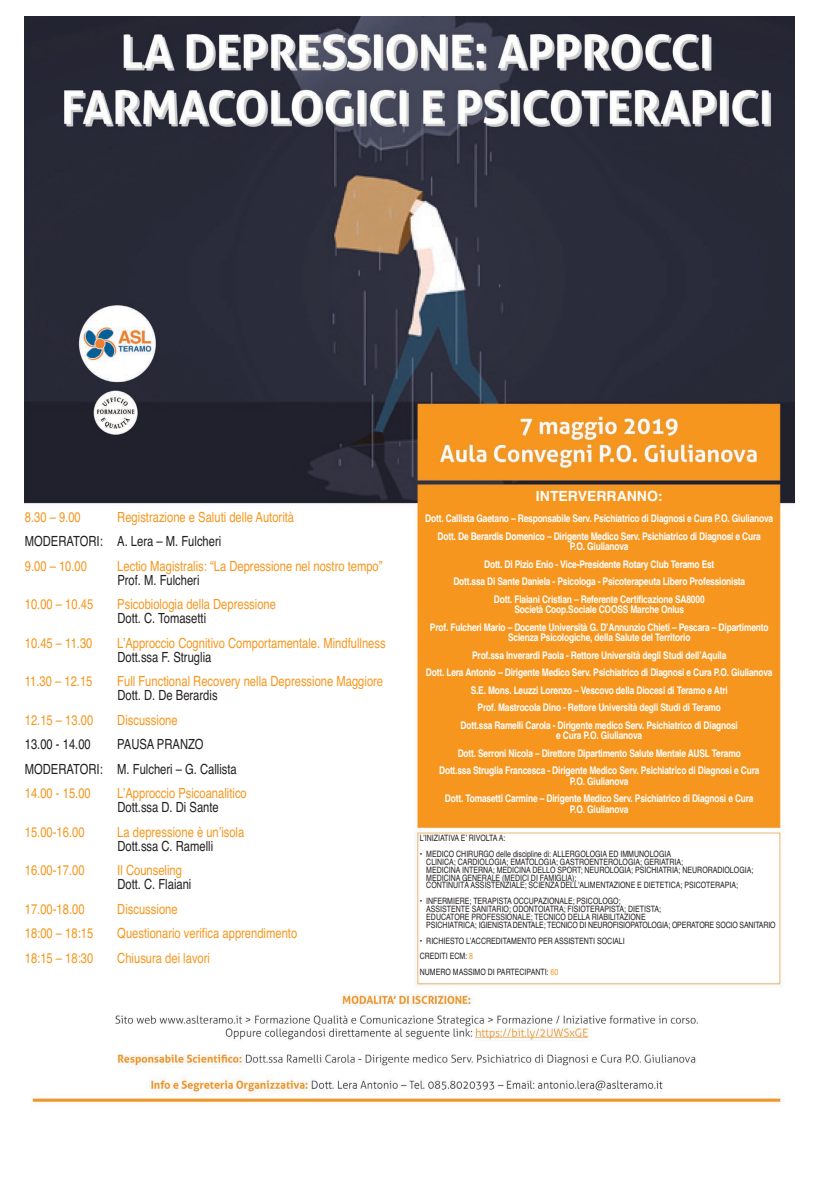
<style>
.page{position:relative;width:819px;height:1196px;background:#fff}
.page>*{position:absolute;margin:0;border:0;box-sizing:border-box;transform-origin:0 0}
.t1{font:14px "Helvetica";color:#f5971f;scale:.8 1}
.t2{font:14px/24.5px "Helvetica";color:#231f20;scale:.8 1}
.t3{font:700 14px "Helvetica";color:#fff}
.t4{font:700 10.5px/17.5px "Helvetica";letter-spacing:-.02em;color:#fff;text-align:center;scale:.8 1}
.t5{font:8.75px/7.9px "Helvetica";color:#231f20;scale:.8 1}
.s1{color:#f5971f}
</style>
<div class="page">
<img style="left:24px;top:16px;width:770px;height:1087px">
<div style="left:420px;top:834px;width:358px;height:147px;background:#fff"></div>
<h1 class="t1" style="left:25px;top:511px;width:72px">8.30 – 9.00</h1>
<h1 class="t1" style="left:117px;top:511px;width:222px">Registrazione e Saluti delle Autorità</h1>
<h1 class="t2" style="left:25px;top:530px;width:247px">MODERATORI: A. Lera – M. Fulcheri</h1>
<h1 class="t1" style="left:25px;top:560px;width:79px">9.00 – 10.00</h1>
<h1 class="t1" style="left:117px;top:560px;width:333px">Lectio Magistralis: “La Depressione nel nostro tempo”</h1>
<h1 class="t2" style="left:117px;top:569px;width:104px">Prof. M. Fulcheri</h1>
<h1 class="t1" style="left:25px;top:599px;width:87px">10.00 – 10.45</h1>
<h1 class="t1" style="left:117px;top:599px;width:200px">Psicobiologia della Depressione</h1>
<h1 class="t2" style="left:117px;top:607px;width:113px">Dott. C. Tomasetti</h1>
<h1 class="t1" style="left:25px;top:637px;width:86px">10.45 – 11.30</h1>
<h1 class="t1" style="left:117px;top:637px;width:337px">L’Approccio Cognitivo Comportamentale. Mindfullness</h1>
<h1 class="t2" style="left:117px;top:646px;width:119px">Dott.ssa F. Struglia</h1>
<h1 class="t1" style="left:25px;top:676px;width:86px">11.30 – 12.15</h1>
<h1 class="t1" style="left:117px;top:676px;width:334px">Full Functional Recovery nella Depressione Maggiore</h1>
<h1 class="t2" style="left:117px;top:684px;width:127px">Dott. D. De Berardis</h1>
<h1 class="t1" style="left:25px;top:714px;width:87px">12.15 – 13.00</h1>
<h1 class="t1" style="left:117px;top:714px;width:77px">Discussione</h1>
<h1 class="t2" style="left:25px;top:733px;width:84px">13.00 - 14.00</h1>
<h1 class="t2" style="left:25px;top:733px;width:266px;text-indent:92px">PAUSA PRANZO<br>MODERATORI: M. Fulcheri – G. Callista</h1>
<h1 class="t1" style="left:25px;top:788px;width:84px">14.00 - 15.00</h1>
<h1 class="t1" style="left:117px;top:788px;width:163px">L’Approccio Psicoanalitico</h1>
<h1 class="t2" style="left:117px;top:796px;width:128px">Dott.ssa D. Di Sante</h1>
<h1 class="t1" style="left:25px;top:826px;width:76px">15.00-16.00</h1>
<h1 class="t1" style="left:117px;top:826px;width:160px">La depressione è un’isola</h1>
<h1 class="t2" style="left:117px;top:835px;width:121px">Dott.ssa C. Ramelli</h1>
<h1 class="t1" style="left:25px;top:865px;width:76px">16.00-17.00</h1>
<h1 class="t1" style="left:117px;top:865px;width:82px">Il Counseling</h1>
<h1 class="t2" style="left:117px;top:873px;width:94px">Dott. C. Flaiani</h1>
<h1 class="t1" style="left:25px;top:903px;width:76px">17.00-18.00</h1>
<h1 class="t1" style="left:117px;top:903px;width:77px">Discussione</h1>
<h1 class="t1" style="left:25px;top:928px;width:87px">18:00 – 18:15</h1>
<h1 class="t1" style="left:117px;top:928px;width:226px">Questionario verifica apprendimento</h1>
<h1 class="t1" style="left:25px;top:952px;width:87px">18:15 – 18:30</h1>
<h1 class="t1" style="left:117px;top:952px;width:117px">Chiusura dei lavori</h1>
<h1 class="t3" style="left:536px;top:491px;width:128px">INTERVERRANNO:</h1>
<p class="t4" style="left:425px;top:511px;width:436px">Dott. Callista Gaetano – Responsabile Serv. Psichiatrico di Diagnosi e Cura P.O. Giulianova<br>Dott. De Berardis Domenico – Dirigente Medico Serv. Psichiatrico di Diagnosi e Cura</p>
<p class="t4" style="left:453px;top:539px;width:366px">P.O. Giulianova<br>Dott. Di Pizio Enio - Vice-Presidente Rotary Club Teramo Est<br>Dott.ssa Di Sante Daniela - Psicologa - Psicoterapeuta Libero Professionista Dott. Flaiani Cristian – Referente Certificazione SA8000</p>
<p class="t4" style="left:430px;top:602px;width:425px">Società Coop.Sociale COOSS Marche Onlus<br>Prof. Fulcheri Mario – Docente Università G. D’Annunzio Chieti – Pescara – Dipartimento</p>
<p class="t4" style="left:426px;top:630px;width:435px">Scienza Psicologiche, della Salute del Territorio<br>Prof.ssa Inverardi Paola - Rettore Università degli Studi dell’Aquila<br>Dott. Lera Antonio – Dirigente Medico Serv. Psichiatrico di Diagnosi e Cura P.O. Giulianova S.E. Mons. Leuzzi Lorenzo – Vescovo della Diocesi di Teramo e Atri<br>Prof. Mastrocola Dino - Rettore Università degli Studi di Teramo<br>Dott.ssa Ramelli Carola - Dirigente medico Serv. Psichiatrico di Diagnosi</p>
<p class="t4" style="left:439px;top:728px;width:402px">e Cura P.O. Giulianova<br>Dott. Serroni Nicola – Direttore Dipartimento Salute Mentale AUSL Teramo<br>Dott.ssa Struglia Francesca - Dirigente Medico Serv. Psichiatrico di Diagnosi e Cura</p>
<p class="t4" style="left:445px;top:773px;width:387px">P.O. Giulianova<br>Dott. Tomasetti Carmine – Dirigente Medico Serv. Psichiatrico di Diagnosi e Cura</p>
<p class="t4" style="left:570px;top:801px;width:75px">P.O. Giulianova</p>
<p class="t5" style="left:420px;top:835px;width:109px">L’INIZIATIVA E’ RIVOLTA A:</p>
<p class="t5" style="left:426px;top:850px;width:410px;text-indent:-6px">• MEDICO CHIRURGO delle discipline di: ALLERGOLOGIA ED IMMUNOLOGIA<br>CLINICA; CARDIOLOGIA; EMATOLOGIA; GASTROENTEROLOGIA; GERIATRIA;<br>MEDICINA INTERNA; MEDICINA DELLO SPORT; NEUROLOGIA; PSICHIATRIA; NEURORADIOLOGIA; MEDICINA GENERALE (MEDICI DI FAMIGLIA);<br>CONTINUITÀ ASSISTENZIALE; SCIENZA DELL'ALIMENTAZIONE E DIETETICA; PSICOTERAPIA;</p>
<p class="t5" style="left:426px;top:898px;width:438px;text-indent:-6px">• INFERMIERE; TERAPISTA OCCUPAZIONALE; PSICOLOGO;<br>ASSISTENTE SANITARIO; ODONTOIATRA; FISIOTERAPISTA; DIETISTA;<br>EDUCATORE PROFESSIONALE; TECNICO DELLA RIABILITAZIONE<br>PSICHIATRICA; IGIENISTA DENTALE; TECNICO DI NEUROFISIOPATOLOGIA; OPERATORE SOCIO SANITARIO</p>
<p class="t5" style="left:420px;top:933px;width:258px;line-height:15.8px">• RICHIESTO L’ACCREDITAMENTO PER ASSISTENTI SOCIALI<br>CREDITI ECM: <span class="s1">8<br></span>NUMERO MASSIMO DI PARTECIPANTI: <span class="s1">60</span></p>
</div>
